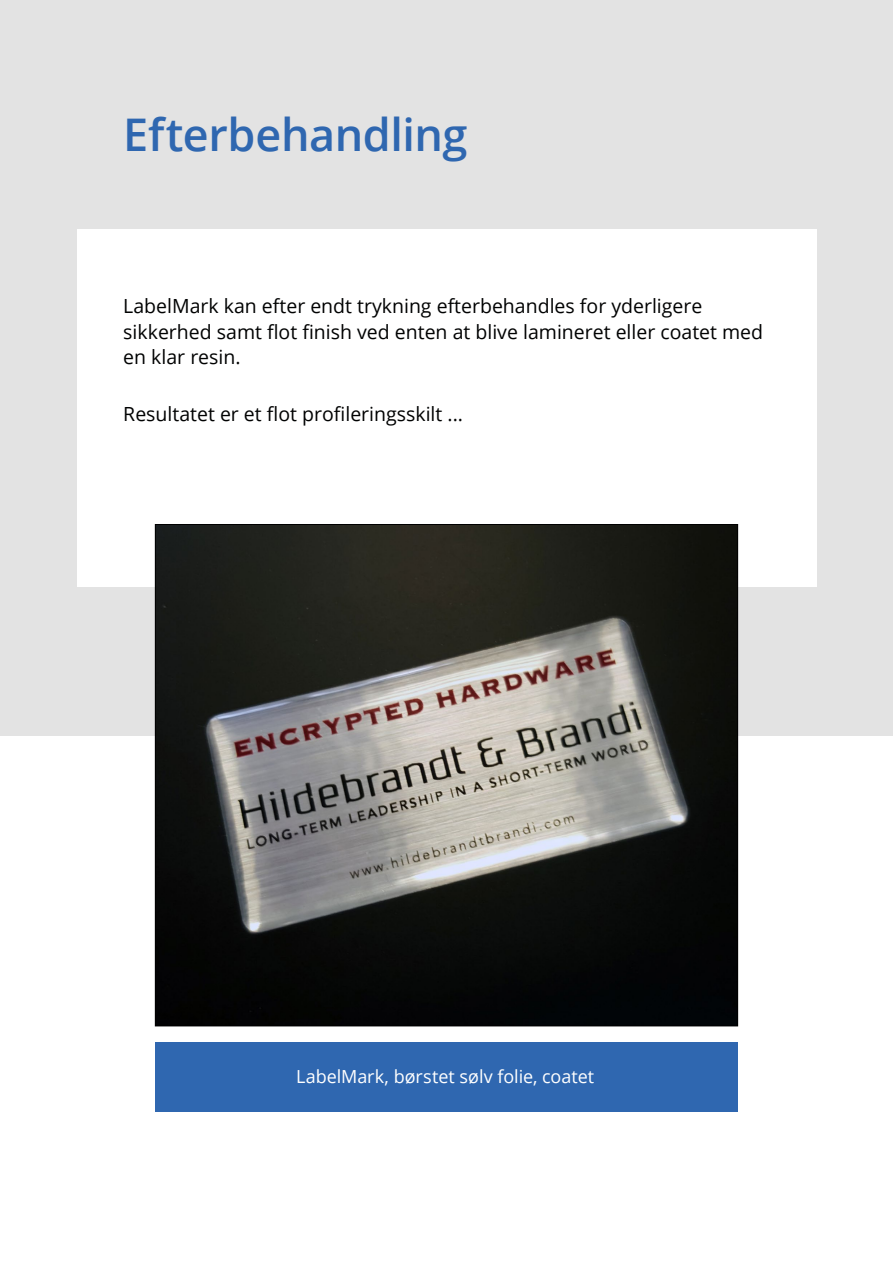
<style>
.page{position:relative;width:893px;height:1263px;background:#fff}
.page>*{position:absolute;margin:0;border:0;box-sizing:border-box;transform-origin:0 0}
.t1{font:600 45px "Open Sans";letter-spacing:-.01em;color:#2f67b0}
.t2{font:19.5px/25.5px "Open Sans";color:#010202}
.t3{font:18px "Open Sans";color:#fff}
</style>
<div class="page">
<div style="left:0;top:0;width:893px;height:736px;background:#e3e3e3"></div>
<div style="left:77px;top:230px;width:739px;height:357px;background:#fff"></div>
<img style="left:157px;top:526px;width:579px;height:498px">
<div style="left:155px;top:1042px;width:583px;height:69px;background:#2f67b0"></div>
<h1 class="t1" style="left:123px;top:104px;width:346px">Efterbehandling</h1>
<p class="t2" style="left:123px;top:293px;width:641px">LabelMark kan efter endt trykning efterbehandles for yderligere sikkerhed samt flot finish ved enten at blive lamineret eller coatet med en klar resin.</p>
<p class="t2" style="left:123px;top:401px;width:341px">Resultatet er et flot profileringsskilt ...</p>
<p class="t3" style="left:296px;top:1064px;width:300px">LabelMark, børstet sølv folie, coatet</p>
</div>
